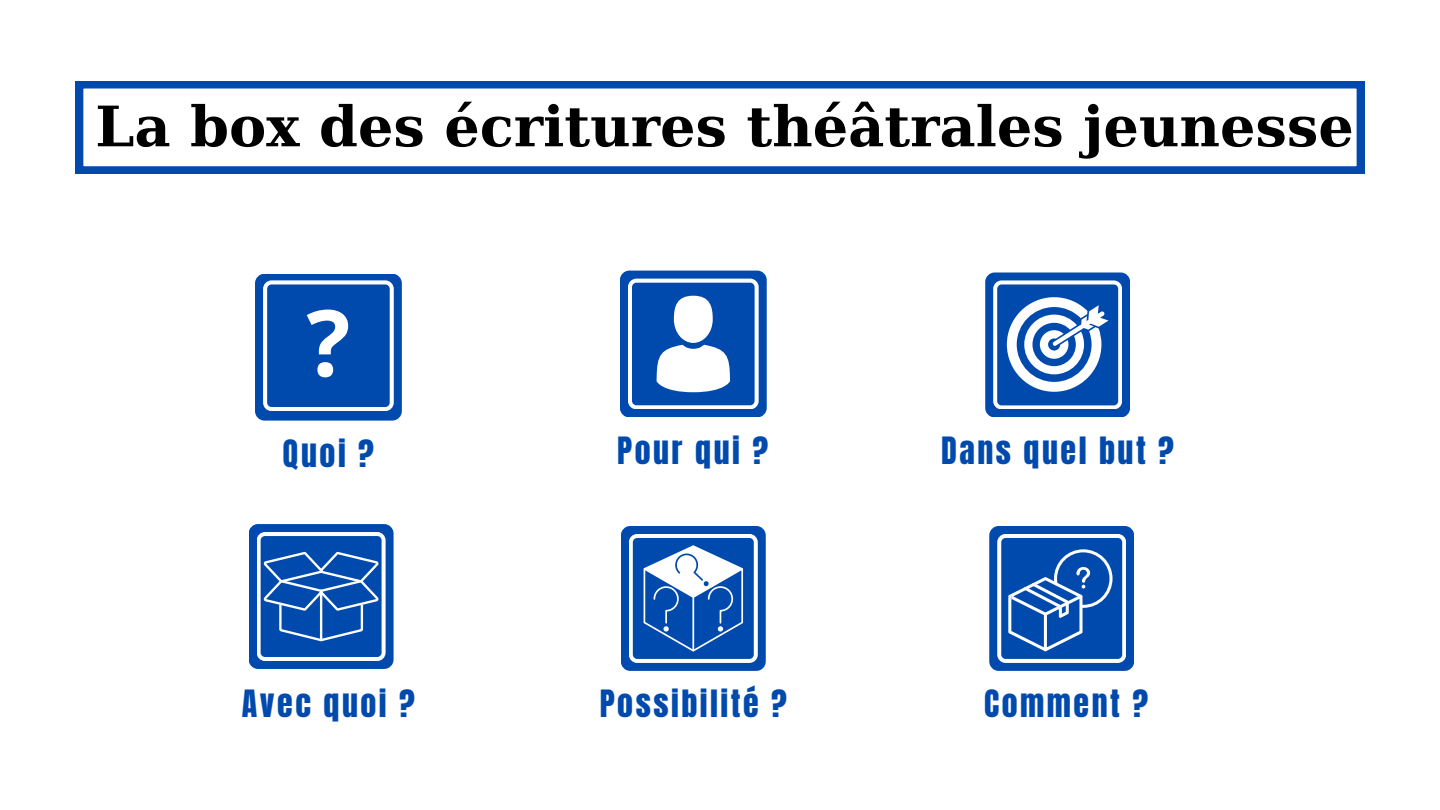
<style>
.page{position:relative;width:1440px;height:810px;background:#fff}
.page>*{position:absolute;margin:0;border:0;box-sizing:border-box;transform-origin:0 0}
.t1{font:700 92px "Open Sans";color:#fff}
.t2{font:700 55.8px "DejaVu Serif";color:#000}
.t3{font:32px "Anton";letter-spacing:.08em;color:#004aad}
</style>
<div class="page">
<svg style="left:76px;top:81px;width:1288px;height:93px"></svg>
<div style="left:249px;top:524px;width:145px;height:145px;background:#004aad;border-radius:9px"></div>
<svg style="left:257px;top:532px;width:129px;height:129px"></svg>
<div style="left:620px;top:271px;width:147px;height:146px;background:#004aad;border-radius:10px"></div>
<svg style="left:628px;top:279px;width:131px;height:130px"></svg>
<div style="left:255px;top:274px;width:147px;height:147px;background:#004aad;border-radius:10px"></div>
<svg style="left:263px;top:280px;width:131px;height:131px"></svg>
<div style="left:985px;top:272px;width:145px;height:145px;background:#004aad;border-radius:9px"></div>
<svg style="left:993px;top:280px;width:129px;height:129px"></svg>
<div style="left:621px;top:526px;width:145px;height:145px;background:#004aad;border-radius:9px"></div>
<svg style="left:629px;top:534px;width:129px;height:129px"></svg>
<div style="left:989px;top:526px;width:145px;height:145px;background:#004aad;border-radius:9px"></div>
<svg style="left:997px;top:534px;width:129px;height:129px"></svg>
<p class="t2" style="left:95px;top:94px;width:1260px">La box des écritures théâtrales jeunesse</p>
<p class="t1" style="left:306px;top:278px;width:45px">?</p>
<p class="t3" style="left:283px;top:431px;width:93px">Quoi ?</p>
<p class="t3" style="left:617px;top:427px;width:153px">Pour qui ?</p>
<p class="t3" style="left:941px;top:427px;width:234px">Dans quel but ?</p>
<p class="t3" style="left:242px;top:681px;width:174px">Avec quoi ?</p>
<p class="t3" style="left:600px;top:681px;width:189px">Possibilité ?</p>
<p class="t3" style="left:984px;top:681px;width:166px">Comment ?</p>
</div>
